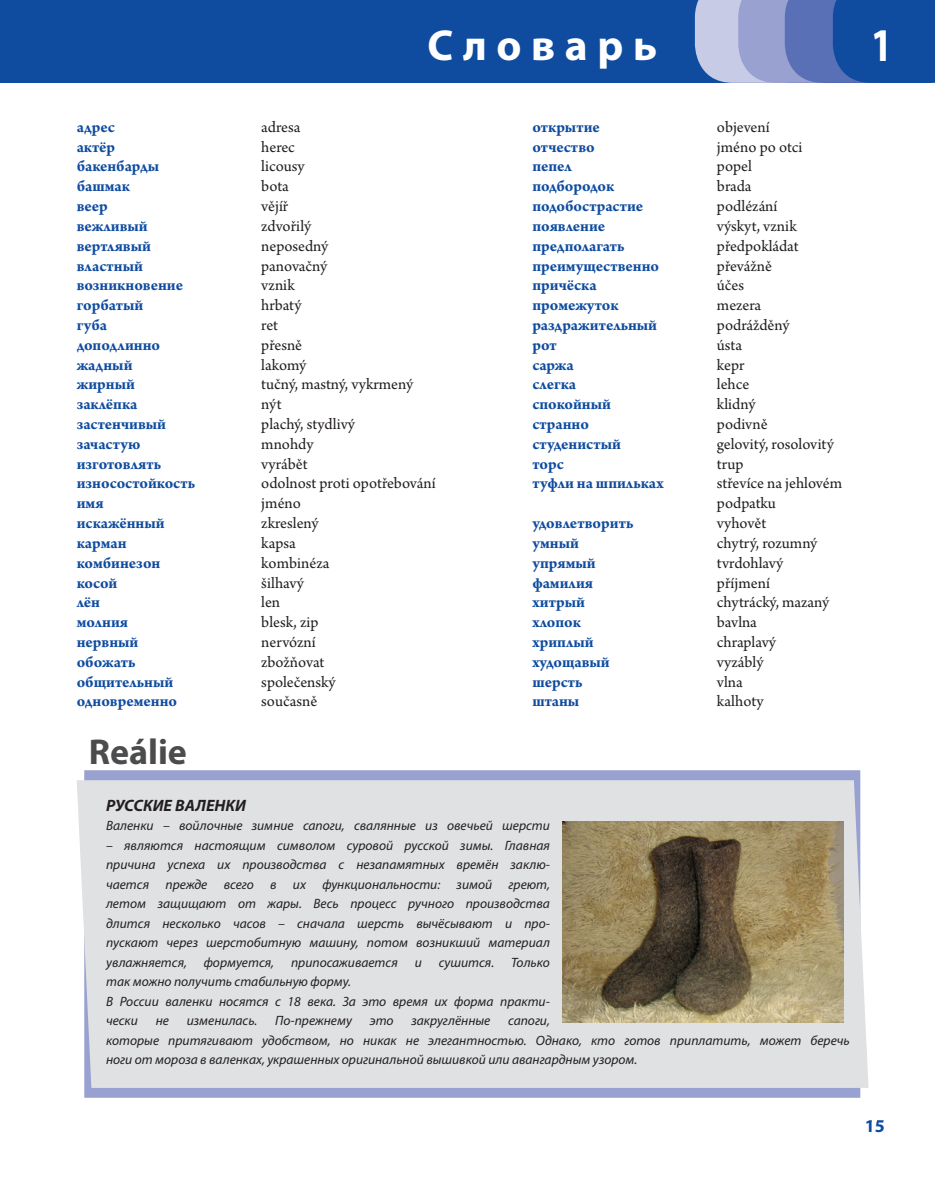
<style>
.page{position:relative;width:935px;height:1180px;background:#fff}
.page>*{position:absolute;margin:0;border:0;box-sizing:border-box;transform-origin:0 0}
.t1{font:700 47.1px "Myriad Pro";color:#fff;scale:.84 1}
.t2{font:700 43.5px "Myriad Pro";color:#fff}
.t3{font:700 36px "Myriad Pro";color:#4b4c4d}
.t4{font:700 18px "Myriad Pro";color:#0f4ca0}
.t5{font:16.5px/19.8px "Arno Pro";color:#231f20}
.t6{font:700 16.5px "Arno Pro";color:#0f4ca0}
.t7{font:italic 700 16.5px "Myriad Pro";color:#231f20}
.t8{font:italic 13.5px/19.5px "Myriad Pro";color:#231f20}
</style>
<div class="page">
<div style="left:0;top:0;width:931px;height:83px;background:#0f4ca0"></div>
<svg style="left:84px;top:770px;width:778px;height:328px;background:#9ea5d1"></svg>
<div style="left:77px;top:780px;width:791px;height:307px;background:#dfe1e2"></div>
<img style="left:563px;top:821px;width:280px;height:201px">
<svg style="left:695px;top:0;width:240px;height:83px"></svg>
<h2 class="t2" style="left:427px;top:17px;width:231px">С л о в а р ь</h2>
<p class="t6" style="left:77px;top:117px;width:40px">адрес</p>
<p class="t5" style="left:261px;top:118px;width:41px">adresa</p>
<p class="t6" style="left:77px;top:137px;width:40px">актёр</p>
<p class="t5" style="left:261px;top:138px;width:35px">herec</p>
<p class="t6" style="left:77px;top:157px;width:84px">бакенбарды</p>
<p class="t5" style="left:261px;top:157px;width:45px">licousy</p>
<p class="t6" style="left:77px;top:177px;width:55px">башмак</p>
<p class="t5" style="left:261px;top:177px;width:29px">bota</p>
<p class="t6" style="left:77px;top:196px;width:33px">веер</p>
<p class="t5" style="left:261px;top:197px;width:28px">vějíř</p>
<p class="t6" style="left:77px;top:216px;width:72px">вежливый</p>
<p class="t5" style="left:261px;top:217px;width:51px">zdvořilý</p>
<p class="t6" style="left:77px;top:236px;width:76px">вертлявый</p>
<p class="t5" style="left:261px;top:237px;width:69px">neposedný</p>
<p class="t6" style="left:77px;top:256px;width:68px">властный</p>
<p class="t5" style="left:261px;top:256px;width:67px">panovačný</p>
<p class="t6" style="left:77px;top:276px;width:108px">возникновение</p>
<p class="t5" style="left:261px;top:276px;width:35px">vznik</p>
<p class="t6" style="left:77px;top:295px;width:68px">горбатый</p>
<p class="t5" style="left:261px;top:296px;width:42px">hrbatý</p>
<p class="t6" style="left:77px;top:315px;width:32px">губа</p>
<p class="t5" style="left:261px;top:316px;width:18px">ret</p>
<p class="t6" style="left:77px;top:335px;width:85px">доподлинно</p>
<p class="t5" style="left:261px;top:336px;width:42px">přesně</p>
<p class="t6" style="left:77px;top:355px;width:57px">жадный</p>
<p class="t5" style="left:261px;top:355px;width:47px">lakomý</p>
<p class="t6" style="left:77px;top:375px;width:60px">жирный</p>
<p class="t5" style="left:261px;top:375px;width:153px">tučný, mastný, vykrmený</p>
<p class="t6" style="left:77px;top:394px;width:62px">заклёпка</p>
<p class="t5" style="left:261px;top:395px;width:22px">nýt</p>
<p class="t6" style="left:77px;top:414px;width:91px">застенчивый</p>
<p class="t5" style="left:261px;top:415px;width:95px">plachý, stydlivý</p>
<p class="t6" style="left:77px;top:434px;width:65px">зачастую</p>
<p class="t5" style="left:261px;top:435px;width:54px">mnohdy</p>
<p class="t6" style="left:77px;top:454px;width:86px">изготовлять</p>
<p class="t5" style="left:261px;top:454px;width:48px">vyrábět</p>
<p class="t6" style="left:77px;top:474px;width:120px">износостойкость</p>
<p class="t5" style="left:261px;top:474px;width:176px">odolnost proti opotřebování</p>
<p class="t6" style="left:77px;top:493px;width:28px">имя</p>
<p class="t5" style="left:261px;top:494px;width:41px">jméno</p>
<p class="t6" style="left:77px;top:513px;width:89px">искажённый</p>
<p class="t5" style="left:261px;top:514px;width:59px">zkreslený</p>
<p class="t6" style="left:77px;top:533px;width:51px">карман</p>
<p class="t5" style="left:261px;top:534px;width:36px">kapsa</p>
<p class="t6" style="left:77px;top:553px;width:85px">комбинезон</p>
<p class="t5" style="left:261px;top:553px;width:70px">kombinéza</p>
<p class="t6" style="left:77px;top:573px;width:42px">косой</p>
<p class="t5" style="left:261px;top:573px;width:44px">šilhavý</p>
<p class="t6" style="left:77px;top:592px;width:25px">лён</p>
<p class="t5" style="left:261px;top:593px;width:20px">len</p>
<p class="t6" style="left:77px;top:612px;width:53px">молния</p>
<p class="t5" style="left:261px;top:613px;width:59px">blesk, zip</p>
<p class="t6" style="left:77px;top:632px;width:63px">нервный</p>
<p class="t5" style="left:261px;top:633px;width:56px">nervózní</p>
<p class="t6" style="left:77px;top:652px;width:60px">обожать</p>
<p class="t5" style="left:261px;top:652px;width:65px">zbožňovat</p>
<p class="t6" style="left:77px;top:672px;width:98px">общительный</p>
<p class="t5" style="left:261px;top:672px;width:76px">společenský</p>
<p class="t6" style="left:77px;top:691px;width:102px">одновременно</p>
<p class="t5" style="left:261px;top:692px;width:57px">současně</p>
<h3 class="t3" style="left:89px;top:728px;width:100px">Reálie</h3>
<p class="t6" style="left:532px;top:117px;width:69px">открытие</p>
<p class="t5" style="left:717px;top:118px;width:54px">objevení</p>
<p class="t6" style="left:532px;top:137px;width:64px">отчество</p>
<p class="t5" style="left:717px;top:138px;width:87px">jméno po otci</p>
<p class="t6" style="left:532px;top:157px;width:41px">пепел</p>
<p class="t5" style="left:717px;top:157px;width:36px">popel</p>
<p class="t6" style="left:532px;top:177px;width:83px">подбородок</p>
<p class="t5" style="left:717px;top:177px;width:36px">brada</p>
<p class="t6" style="left:532px;top:196px;width:112px">подобострастие</p>
<p class="t5" style="left:717px;top:197px;width:62px">podlézání</p>
<p class="t6" style="left:532px;top:216px;width:74px">появление</p>
<p class="t5" style="left:717px;top:217px;width:81px">výskyt, vznik</p>
<p class="t6" style="left:532px;top:236px;width:94px">предполагать</p>
<p class="t5" style="left:717px;top:237px;width:83px">předpokládat</p>
<p class="t6" style="left:532px;top:256px;width:128px">преимущественно</p>
<p class="t5" style="left:717px;top:256px;width:57px">převážně</p>
<p class="t6" style="left:532px;top:276px;width:66px">причёска</p>
<p class="t5" style="left:717px;top:276px;width:29px">účes</p>
<p class="t6" style="left:532px;top:295px;width:88px">промежуток</p>
<p class="t5" style="left:717px;top:296px;width:46px">mezera</p>
<p class="t6" style="left:532px;top:315px;width:126px">раздражительный</p>
<p class="t5" style="left:717px;top:316px;width:74px">podrážděný</p>
<p class="t6" style="left:532px;top:335px;width:26px">рот</p>
<p class="t5" style="left:717px;top:336px;width:27px">ústa</p>
<p class="t6" style="left:532px;top:355px;width:43px">саржа</p>
<p class="t5" style="left:717px;top:355px;width:29px">kepr</p>
<p class="t6" style="left:532px;top:375px;width:45px">слегка</p>
<p class="t5" style="left:717px;top:375px;width:34px">lehce</p>
<p class="t6" style="left:532px;top:394px;width:80px">спокойный</p>
<p class="t5" style="left:717px;top:395px;width:40px">klidný</p>
<p class="t6" style="left:532px;top:414px;width:58px">странно</p>
<p class="t5" style="left:717px;top:415px;width:52px">podivně</p>
<p class="t6" style="left:532px;top:434px;width:90px">студенистый</p>
<p class="t5" style="left:717px;top:435px;width:118px">gelovitý, rosolovitý</p>
<p class="t6" style="left:532px;top:454px;width:33px">торс</p>
<p class="t5" style="left:717px;top:454px;width:28px">trup</p>
<p class="t6" style="left:532px;top:474px;width:133px">туфли на шпильках</p>
<p class="t5" style="left:717px;top:474px;width:127px">střevíce na jehlovém podpatku</p>
<p class="t6" style="left:532px;top:513px;width:103px">удовлетворить</p>
<p class="t5" style="left:717px;top:514px;width:51px">vyhovět</p>
<p class="t6" style="left:532px;top:533px;width:48px">умный</p>
<p class="t5" style="left:717px;top:534px;width:102px">chytrý, rozumný</p>
<p class="t6" style="left:532px;top:553px;width:65px">упрямый</p>
<p class="t5" style="left:717px;top:553px;width:68px">tvrdohlavý</p>
<p class="t6" style="left:532px;top:573px;width:62px">фамилия</p>
<p class="t5" style="left:717px;top:573px;width:54px">příjmení</p>
<p class="t6" style="left:532px;top:592px;width:54px">хитрый</p>
<p class="t5" style="left:717px;top:593px;width:114px">chytrácký, mazaný</p>
<p class="t6" style="left:532px;top:612px;width:50px">хлопок</p>
<p class="t5" style="left:717px;top:613px;width:42px">bavlna</p>
<p class="t6" style="left:532px;top:632px;width:63px">хриплый</p>
<p class="t5" style="left:717px;top:633px;width:61px">chraplavý</p>
<p class="t6" style="left:532px;top:652px;width:79px">худощавый</p>
<p class="t5" style="left:717px;top:652px;width:48px">vyzáblý</p>
<p class="t6" style="left:532px;top:672px;width:52px">шерсть</p>
<p class="t5" style="left:717px;top:672px;width:27px">vlna</p>
<p class="t6" style="left:532px;top:691px;width:48px">штаны</p>
<p class="t5" style="left:717px;top:692px;width:48px">kalhoty</p>
<p class="t7" style="left:106px;top:794px;width:141px">РУССКИЕ ВАЛЕНКИ</p>
<p class="t8" style="left:106px;top:815px;width:445px">Валенки – войлочные зимние сапоги, свалянные из овечьей шерсти</p>
<p class="t8" style="left:106px;top:834px;width:445px;text-align:justify">– являются настоящим символом суровой русской зимы. Главная причина успеха их производства с незапамятных времён заклю&shy;чается прежде всего в их функциональности: зимой греют, летом защищают от жары. Весь процесс ручного производства длится несколько часов – сначала шерсть вычёсывают и про&shy;пускают через шерстобитную машину, потом возникший материал увлажняется,</p>
<p class="t8" style="left:204px;top:951px;width:72px">формуется,</p>
<p class="t8" style="left:291px;top:951px;width:108px">припосаживается</p>
<p class="t8" style="left:415px;top:951px;width:9px">и</p>
<p class="t8" style="left:439px;top:951px;width:57px">сушится.</p>
<p class="t8" style="left:511px;top:951px;width:40px">Только</p>
<p class="t8" style="left:106px;top:971px;width:445px">так можно получить стабильную форму.<br>В России валенки носятся с 18 века. За это время их форма практи&shy;чески</p>
<p class="t8" style="left:156px;top:1010px;width:15px">не</p>
<p class="t8" style="left:187px;top:1010px;width:72px">изменилась.</p>
<p class="t8" style="left:275px;top:1010px;width:78px">По-прежнему</p>
<p class="t8" style="left:370px;top:1010px;width:25px">это</p>
<p class="t8" style="left:411px;top:1010px;width:80px">закруглённые</p>
<p class="t8" style="left:106px;top:1010px;width:745px;text-indent:402px">сапоги,<br>которые притягивают удобством, но никак не элегантностью. Однако, кто готов приплатить, может беречь ноги от мороза в валенках, украшенных оригинальной вышивкой или авангардным узором.</p>
<h1 class="t1" style="left:870px;top:13px;width:66px">1 1</h1>
<h3 class="t4" style="left:865px;top:1113px;width:21px">15</h3>
</div>
